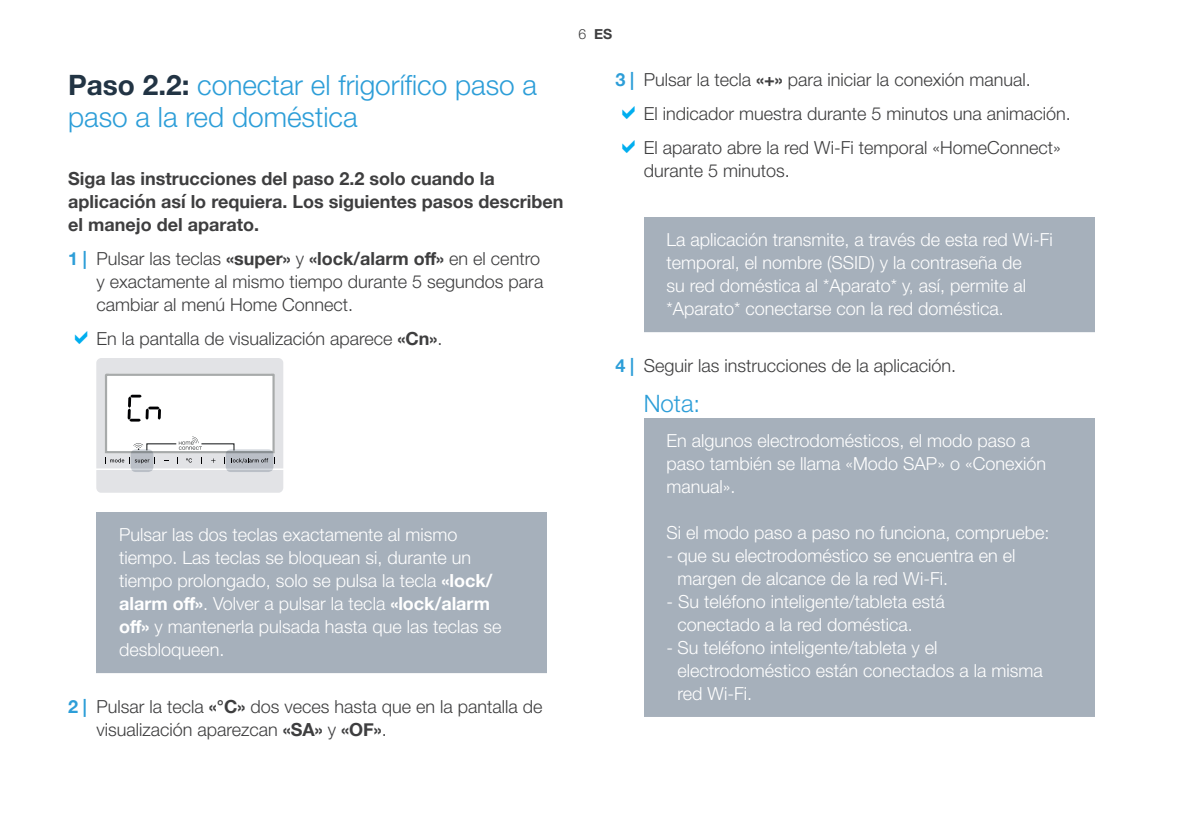
<style>
.page{position:relative;width:1191px;height:840px;background:#fff}
.page>*{position:absolute;margin:0;border:0;box-sizing:border-box;transform-origin:0 0}
.t1{font:300 28px/32px "Helvetica Neue";color:#2d9ed8}
.t2{font:300 24px "Helvetica Neue";color:#2d9ed8}
.t3{font:300 18px/23px "Helvetica Neue";color:#fff}
.t4{font:300 18px/23px "Helvetica Neue";color:#3e3e3f}
.t5{font:700 18px/23px "Helvetica Neue";color:#3e3e3f}
.t6{font:700 14px "Helvetica Neue";color:#3e3e3f}
.s1{font-weight:700;color:#223444}
.s2{font-weight:700;color:#2d9ed8}
.s3{font-weight:700}
.s4{font-weight:300}
</style>
<div class="page">
<div style="left:96px;top:512px;width:451px;height:166px;background:#a6b0bb"></div>
<div style="left:45px;top:672px;width:547px;height:10px;background:#fff"></div>
<svg style="left:96px;top:358px;width:187px;height:134px"></svg>
<svg style="left:131px;top:449px;width:22px;height:23px"></svg>
<svg style="left:226px;top:449px;width:47px;height:23px"></svg>
<div style="left:643px;top:217px;width:451px;height:120px;background:#a6b0bb"></div>
<div style="left:592px;top:332px;width:548px;height:10px;background:#fff"></div>
<div style="left:643px;top:418px;width:451px;height:304px;background:#a6b0bb"></div>
<div style="left:592px;top:716px;width:548px;height:10px;background:#fff"></div>
<h1 class="t1" style="left:68px;top:67px;width:470px"><span class="s1">Paso 2.2:</span> conectar el frigorífico paso a paso a la red doméstica</h1>
<p class="t5" style="left:68px;top:167px;width:497px">Siga las instrucciones del paso 2.2 solo cuando la aplicación así lo requiera. Los siguientes pasos describen el manejo del aparato.</p>
<p class="t4" style="left:96px;top:245px;width:448px;text-indent:-28px"><span class="s2">1 |</span> Pulsar las teclas <span class="s3">«super»</span> y <span class="s3">«lock/alarm off»</span> en el centro y exactamente al mismo tiempo durante 5 segundos para cambiar al menú Home Connect.</p>
<p class="t4" style="left:96px;top:326px;width:348px">En la pantalla de visualización aparece <span class="s3">«Cn»</span>.</p>
<p class="t3" style="left:119px;top:521px;width:384px">Pulsar las dos teclas exactamente al mismo tiempo. Las teclas se bloquean si, durante un tiempo prolongado, solo se pulsa la tecla <span class="s3">«lock/ alarm off»</span>. Volver a pulsar la tecla <span class="s3">«lock/alarm off»</span> y mantenerla pulsada hasta que las teclas se desbloqueen.</p>
<p class="t4" style="left:96px;top:693px;width:447px;text-indent:-28px"><span class="s2">2 |</span> Pulsar la tecla <span class="s3">«°C»</span> dos veces hasta que en la pantalla de visualización aparezcan <span class="s3">«SA»</span> y <span class="s3">«OF»</span>.</p>
<p class="t6" style="left:578px;top:23px;width:35px"><span class="s4">6</span> ES</p>
<p class="t4" style="left:643px;top:61px;width:429px;line-height:34.4px;text-indent:-28px"><span class="s2">3 |</span> Pulsar la tecla <span class="s3">«+»</span> para iniciar la conexión manual.<br>El indicador muestra durante 5 minutos una animación.<br>El aparato abre la red Wi-Fi temporal «HomeConnect»</p>
<p class="t4" style="left:643px;top:158px;width:148px">durante 5 minutos.</p>
<p class="t3" style="left:666px;top:227px;width:388px">La aplicación transmite, a través de esta red Wi-Fi temporal, el nombre (SSID) y la contraseña de<br>su red doméstica al *Aparato* y, así, permite al *Aparato* conectarse con la red doméstica.</p>
<p class="t4" style="left:615px;top:353px;width:342px"><span class="s2">4 |</span> Seguir las instrucciones de la aplicación.</p>
<h2 class="t2" style="left:643px;top:384px;width:58px">Nota:</h2>
<p class="t3" style="left:666px;top:427px;width:381px">En algunos electrodomésticos, el modo paso a paso también se llama «Modo SAP» o «Conexión manual».</p>
<p class="t3" style="left:666px;top:519px;width:385px">Si el modo paso a paso no funciona, compruebe:</p>
<p class="t3" style="left:677px;top:542px;width:340px;text-indent:-11px">- que su electrodoméstico se encuentra en el margen de alcance de la red Wi-Fi.</p>
<p class="t3" style="left:677px;top:588px;width:269px;text-indent:-11px">- Su teléfono inteligente/tableta está conectado a la red doméstica.</p>
<p class="t3" style="left:677px;top:634px;width:367px;text-indent:-11px">- Su teléfono inteligente/tableta y el electrodoméstico están conectados a la misma red Wi-Fi.</p>
</div>
